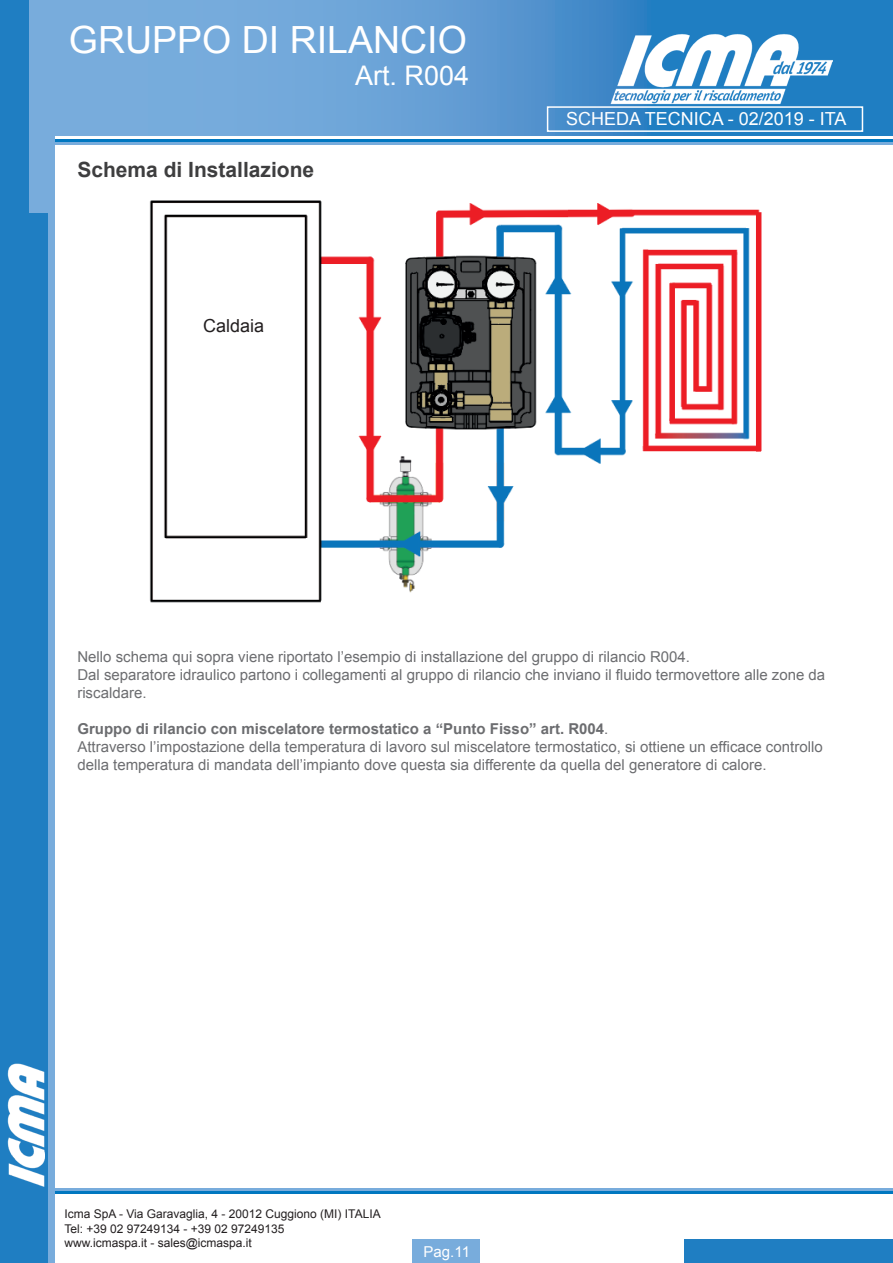
<style>
.page{position:relative;width:893px;height:1263px;background:#fff}
.page>*{position:absolute;margin:0;border:0;box-sizing:border-box;transform-origin:0 0}
.t1{font:37.5px "Arial";color:#fff}
.t2{font:27px "Arial";color:#fff}
.t3{font:700 21px "Arial";color:#3e3e3f}
.t4{font:18px "Arial";color:#fff}
.t5{font:18px "Arial";color:#231f20}
.t6{font:15px/18px "Arial";color:#6c6d70}
.t7{font:15px "Arial";color:#fff}
.t8{font:12px/14.4px "Arial";color:#231f20}
.s1{font-weight:700}
</style>
<div class="page">
<svg style="left:54px;top:0;width:839px;height:136px;background:#5e9cd3"></svg>
<hr style="left:40px;top:1188px;width:853px;height:2px;background:#78acdc">
<hr style="left:40px;top:1191px;width:853px;height:2px;background:#0077c0">
<hr style="left:42px;top:142px;width:851px;height:2px;background:#78acdc">
<hr style="left:42px;top:139px;width:851px;height:2px;background:#0077c0">
<svg style="left:28px;top:0;width:26px;height:1263px;background:#6fa7d9"></svg>
<div style="left:0;top:213px;width:47px;height:1050px;background:#1f7ec2"></div>
<div style="left:0;top:0;width:28px;height:214px;background:#1f7ec2"></div>
<img style="left:605px;top:18px;width:228px;height:111px">
<img style="left:7px;top:1064px;width:37px;height:123px">
<div style="left:412px;top:1239px;width:68px;height:24px;background:#78acdc"></div>
<div style="left:685px;top:1239px;width:208px;height:24px;background:#1f7ec2"></div>
<div style="left:547px;top:106px;width:316px;height:26px;border:2px solid #fff"></div>
<img style="left:149px;top:200px;width:613px;height:403px">
<h1 class="t1" style="left:69px;top:15px;width:399px">GRUPPO DI RILANCIO</h1>
<h2 class="t2" style="left:355px;top:58px;width:116px">Art. R004</h2>
<h3 class="t3" style="left:77px;top:156px;width:238px">Schema di Installazione</h3>
<p class="t5" style="left:203px;top:314px;width:63px">Caldaia</p>
<p class="t4" style="left:566px;top:107px;width:282px">SCHEDA TECNICA - 02/2019 - ITA</p>
<p class="t6" style="left:77px;top:648px;width:749px">Nello schema qui sopra viene riportato l’esempio di installazione del gruppo di rilancio R004.<br>Dal separatore idraulico partono i collegamenti al gruppo di rilancio che inviano il fluido termovettore alle zone da riscaldare.</p>
<p class="t6" style="left:77px;top:720px;width:747px"><span class="s1">Gruppo di rilancio con miscelatore termostatico a “Punto Fisso” art. R004</span>.<br>Attraverso l’impostazione della temperatura di lavoro sul miscelatore termostatico, si ottiene un efficace controllo della temperatura di mandata dell’impianto dove questa sia differente da quella del generatore di calore.</p>
<p class="t8" style="left:64px;top:1207px;width:318px">Icma SpA - Via Garavaglia, 4 - 20012 Cuggiono (MI) ITALIA<br>Tel: +39 02 97249134 - +39 02 97249135<br>www.icmaspa.it - sales@icmaspa.it</p>
<p class="t7" style="left:424px;top:1242px;width:48px">Pag.11</p>
</div>
